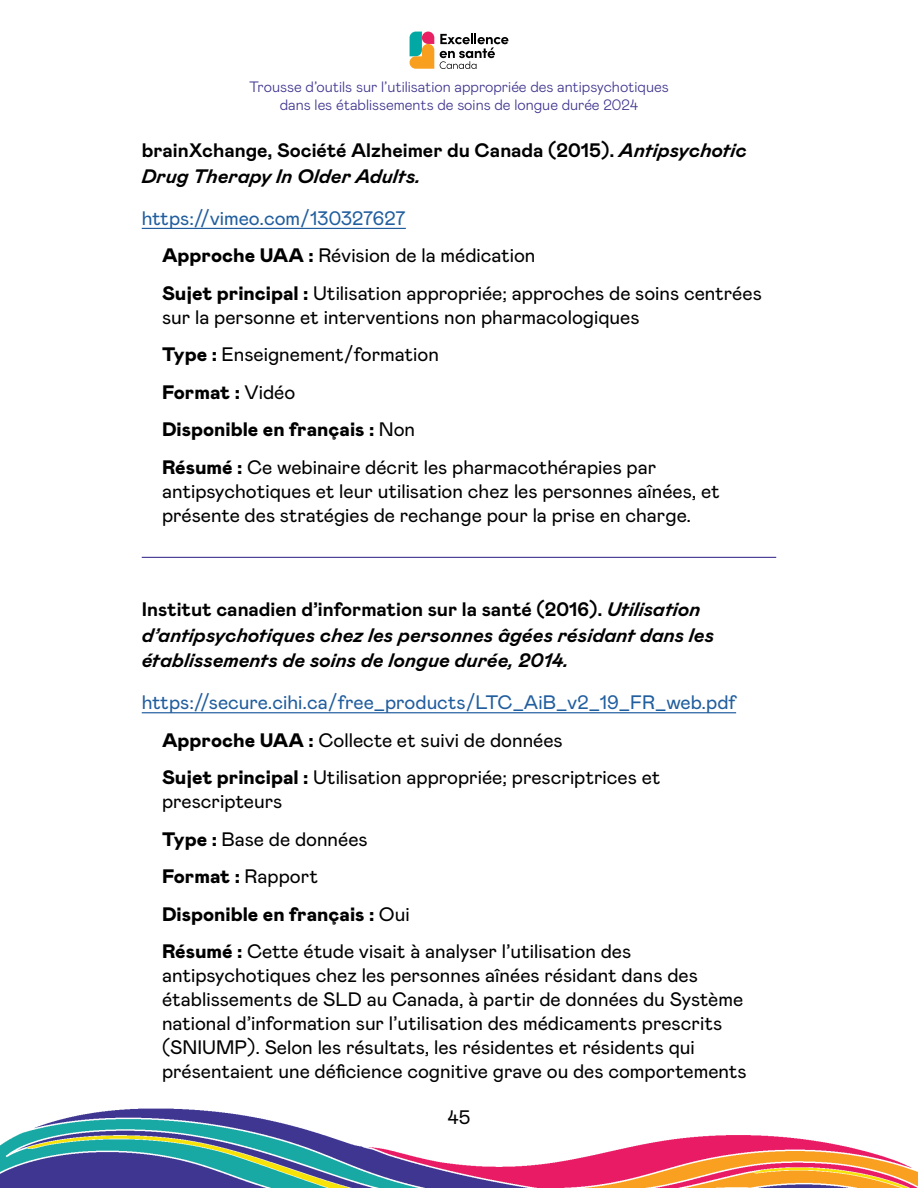
<style>
.page{position:relative;width:918px;height:1188px;background:#fff}
.page>*{position:absolute;margin:0;border:0;box-sizing:border-box;transform-origin:0 0}
.t1{font:19.5px/37.5px "Mabry Pro";color:#000}
.t2{font:italic 700 19.5px/25.5px "Mabry Pro";color:#000}
.t3{font:700 19.5px/25.5px "Mabry Pro";color:#000}
.t4{font:300 15px/18px "Mabry Pro";color:#3f358f;text-align:center}
.s1{font-style:italic}
.s2{color:#215e9e}
.s3{font-weight:900}
.s4{font-style:normal}
</style>
<div class="page">
<img style="left:0;top:1108px;width:918px;height:80px">
<svg style="left:434px;top:36px;width:6px;height:33px"></svg>
<svg style="left:410px;top:32px;width:24px;height:37px"></svg>
<svg style="left:440px;top:33px;width:68px;height:36px"></svg>
<hr style="left:142px;top:228px;width:264px;height:1px;background:#215e9e">
<hr style="left:142px;top:557px;width:634px;height:1px;background:#3f358f">
<hr style="left:142px;top:712px;width:594px;height:1px;background:#215e9e">
<p class="t4" style="left:249px;top:77px;width:421px">Trousse d’outils sur l’utilisation appropriée des antipsychotiques dans les établissements de soins de longue durée 2024</p>
<p class="t3" style="left:142px;top:137px;width:607px">brainXchange, Société Alzheimer du Canada (2015). <span class="s1">Antipsychotic<br>Drug Therapy In Older Adults.</span></p>
<p class="t1" style="left:162px;top:198px;width:601px;text-indent:-20px"><span class="s2">https://vimeo.com/130327627<br></span><span class="s3">Approche UAA :</span> Révision de la médication<br><span class="s3">Sujet principal :</span> Utilisation appropriée; approches de soins centrées</p>
<p class="t1" style="left:162px;top:297px;width:496px">sur la personne et interventions non pharmacologiques <span class="s3">Type :</span> Enseignement/formation<br><span class="s3">Format :</span> Vidéo<br><span class="s3">Disponible en français :</span> Non<br><span class="s3">Résumé :</span> Ce webinaire décrit les pharmacothérapies par</p>
<p class="t1" style="left:162px;top:478px;width:559px;line-height:24px">antipsychotiques et leur utilisation chez les personnes aînées, et présente des stratégies de rechange pour la prise en charge.</p>
<p class="t2" style="left:142px;top:596px;width:574px"><span class="s4">Institut canadien d’information sur la santé (2016).</span> Utilisation d’antipsychotiques chez les personnes âgées résidant dans les établissements de soins de longue durée, 2014.</p>
<p class="t1" style="left:162px;top:683px;width:576px;text-indent:-20px"><span class="s2">https://secure.cihi.ca/free_products/LTC_AiB_v2_19_FR_web.pdf<br></span><span class="s3">Approche UAA :</span> Collecte et suivi de données<br><span class="s3">Sujet principal :</span> Utilisation appropriée; prescriptrices et</p>
<p class="t1" style="left:162px;top:782px;width:471px">prescripteurs<br><span class="s3">Type :</span> Base de données<br><span class="s3">Format :</span> Rapport<br><span class="s3">Disponible en français :</span> Oui<br><span class="s3">Résumé :</span> Cette étude visait à analyser l’utilisation des</p>
<p class="t1" style="left:162px;top:962px;width:586px;line-height:24px">antipsychotiques chez les personnes aînées résidant dans des établissements de SLD au Canada, à partir de données du Système national d’information sur l’utilisation des médicaments prescrits (SNIUMP). Selon les résultats, les résidentes et résidents qui présentaient une déficience cognitive grave ou des comportements</p>
<p class="t1" style="left:448px;top:1097px;width:24px">45</p>
</div>
